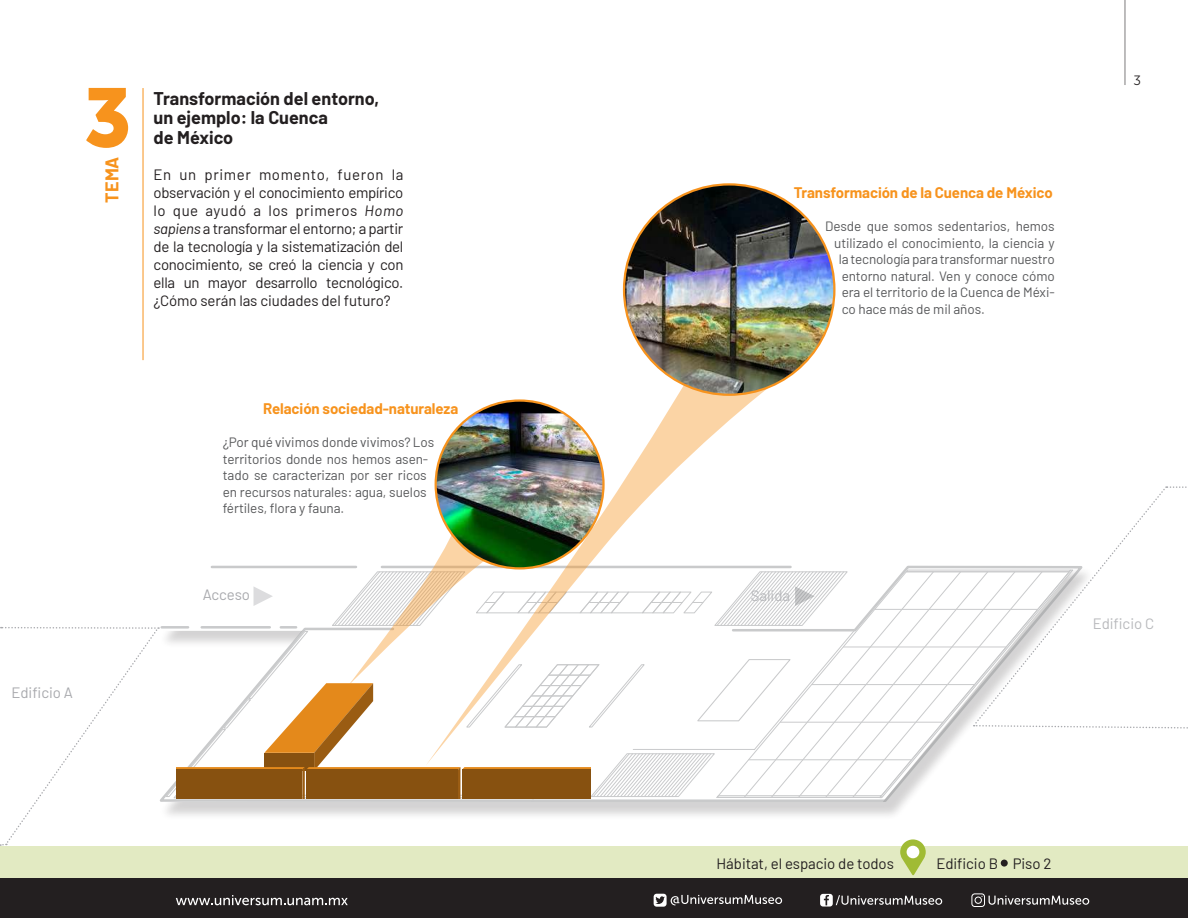
<style>
.page{position:relative;width:1188px;height:918px;background:#fff}
.page>*{position:absolute;margin:0;border:0;box-sizing:border-box;transform-origin:0 0}
.t1{font:82.5px "Museo Sans 900";color:#f7931d}
.t2{font:700 18px/19.6px "Barlow";color:#231f20}
.t3{font:700 18px "Barlow";color:#f7931d}
.t4{font:15px/18px "Barlow";letter-spacing:-.005em;color:#231f20;text-align:justify}
.t5{font:700 15px "Barlow";letter-spacing:-.005em;color:#f7931d}
.t6{font:15px "Barlow";letter-spacing:-.005em;color:#a8a9ad}
.t7{font:15px "Barlow";letter-spacing:-.005em;color:#b8b9bc}
.t8{font:13.5px/16.5px "Barlow";letter-spacing:-.005em;color:#57585a}
.t9{font:13.5px "Museo Sans 300";color:#231f20}
.s1{font-style:italic}
</style>
<div class="page">
<svg style="left:962px;top:570px;width:11px;height:163px"></svg>
<svg style="left:935px;top:570px;width:27px;height:196px"></svg>
<svg style="left:883px;top:570px;width:52px;height:229px"></svg>
<svg style="left:973px;top:487px;width:193px;height:240px"></svg>
<svg style="left:1166px;top:486px;width:21px;height:2px"></svg>
<svg style="left:974px;top:724px;width:214px;height:5px"></svg>
<svg style="left:0;top:565px;width:883px;height:281px"></svg>
<svg style="left:426px;top:373px;width:348px;height:393px"></svg>
<img style="left:624px;top:184px;width:210px;height:211px;border-radius:105px">
<img style="left:436px;top:401px;width:168px;height:167px;border-radius:84px">
<div style="left:1px;top:846px;width:1187px;height:32px;background:#e2eac2"></div>
<svg style="left:900px;top:839px;width:26px;height:36px"></svg>
<div style="left:907px;top:846px;width:12px;height:12px;background:#fff;border-radius:50%"></div>
<div style="left:1001px;top:860px;width:7px;height:7px;background:#231f20;border-radius:50%"></div>
<div style="left:0;top:879px;width:1175px;height:39px;background:#231f20"></div>
<svg style="left:176px;top:895px;width:172px;height:10px"></svg>
<svg style="left:654px;top:894px;width:128px;height:13px"></svg>
<svg style="left:820px;top:894px;width:122px;height:13px"></svg>
<svg style="left:971px;top:893px;width:118px;height:14px"></svg>
<hr style="left:1124px;top:0;width:2px;height:85px;background:#231f20">
<hr style="left:143px;top:88px;width:1px;height:272px;background:#f7931d">
<h1 class="t1" style="left:84px;top:71px;width:50px">3</h1>
<h2 class="t3" style="left:99px;top:203px;width:47px;rotate:-90deg">TEMA</h2>
<h2 class="t2" style="left:154px;top:87px;width:227px">Transformación del entorno, un ejemplo: la Cuenca<br>de México</h2>
<p class="t4" style="left:154px;top:164px;width:251px">En un primer momento, fueron la observación y el conocimiento empírico lo que ayudó a los primeros <span class="s1">Homo sapiens</span> a transformar el entorno; a partir de la tecnología y la sistematización del conocimiento, se creó la ciencia y con ella un mayor desarrollo tecnológico. ¿Cómo serán las ciudades del futuro?</p>
<p class="t6" style="left:11px;top:682px;width:63px">Edificio A</p>
<p class="t5" style="left:263px;top:398px;width:197px">Relación sociedad-naturaleza</p>
<p class="t8" style="left:223px;top:433px;width:213px">¿Por qué vivimos donde vivimos? Los territorios donde nos hemos asen&shy;tado se caracterizan por ser ricos en recursos naturales: agua, suelos fértiles, flora y fauna.</p>
<p class="t6" style="left:203px;top:583px;width:49px">Acceso</p>
<p class="t5" style="left:794px;top:182px;width:261px">Transformación de la Cuenca de México</p>
<p class="t8" style="left:825px;top:217px;width:231px">Desde que somos sedentarios, hemos</p>
<p class="t8" style="left:834px;top:234px;width:222px">utilizado el conocimiento, la ciencia y</p>
<p class="t8" style="left:839px;top:250px;width:218px">la tecnología para transformar nuestro</p>
<p class="t8" style="left:842px;top:267px;width:215px">entorno natural. Ven y conoce cómo</p>
<p class="t8" style="left:842px;top:283px;width:214px">era el territorio de la Cuenca de Méxi-</p>
<p class="t8" style="left:842px;top:300px;width:145px">co hace más de mil años.</p>
<p class="t9" style="left:1133px;top:73px;width:9px">3</p>
<p class="t7" style="left:751px;top:585px;width:41px">Salida</p>
<p class="t7" style="left:1093px;top:613px;width:63px">Edificio C</p>
<p class="t4" style="left:717px;top:854px;width:179px">Hábitat, el espacio de todos</p>
<p class="t4" style="left:936px;top:853px;width:117px">Edificio B Piso 2</p>
</div>
